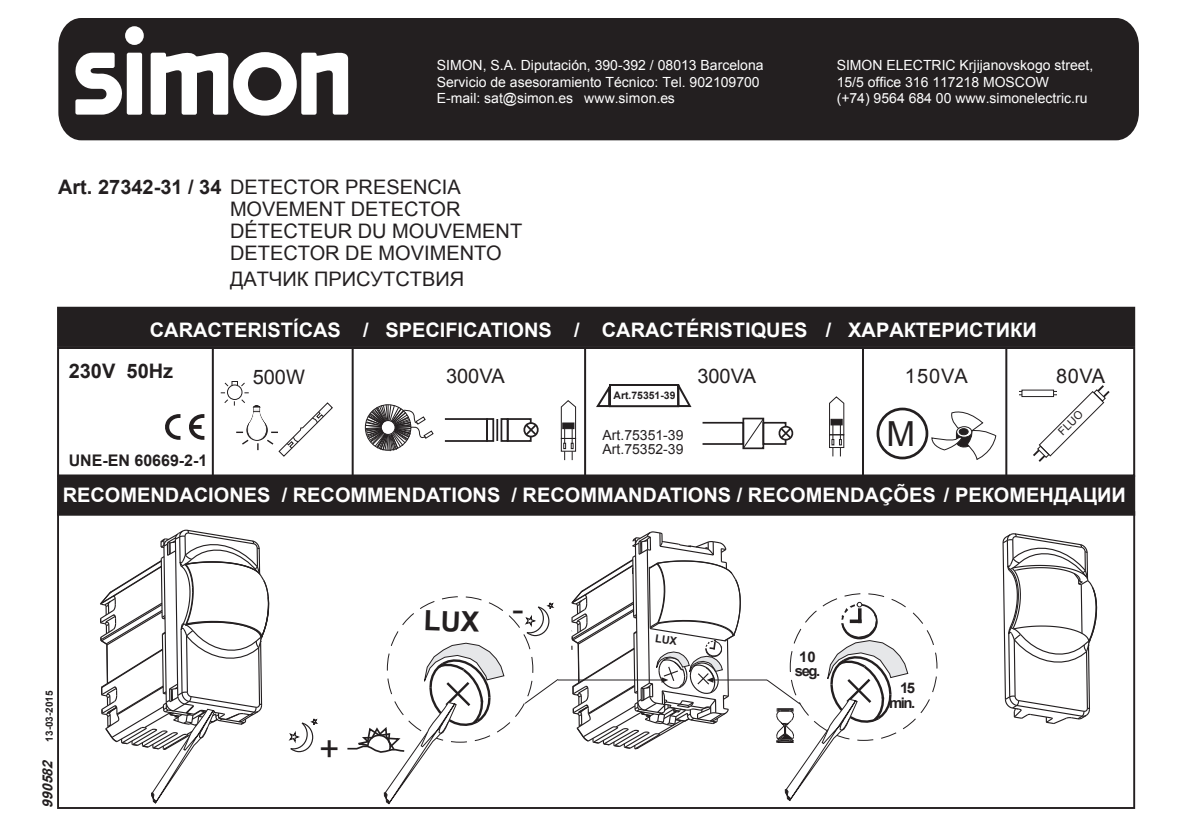
<style>
.page{position:relative;width:1190px;height:838px;background:#fff}
.page>*{position:absolute;margin:0;border:0;box-sizing:border-box;transform-origin:0 0}
.t1{font:35px "Arial";color:#231f20}
.t2{font:34.6px "Arial";color:#231f20}
.t3{font:700 20px "Arial";color:#fff}
.t4{font:20px/22px "Arial";color:#231f20}
.t5{font:700 20px "Arial";color:#231f20}
.t6{font:700 16px "Arial";color:#231f20}
.t7{font:700 14.6px/14.6px "Arial";letter-spacing:-.1em;color:#231f20;text-align:right}
.t8{font:14px/16.8px "Arial";color:#fff}
.t9{font:14px/14px "Arial";color:#231f20}
.t10{font:11px "Arial";color:#231f20}
.t11{font:700 10.4px "Arial";color:#231f20}
.t12{font:700 10px "Arial";color:#231f20}
.s1{font-weight:700}
.s2{font-style:italic;font-size:14px}
</style>
<div class="page">
<div style="left:57px;top:476px;width:1078px;height:40px;background:#231f20;border:2px solid #231f20"></div>
<div style="left:57px;top:307px;width:1078px;height:40px;background:#231f20"></div>
<div style="left:57px;top:347px;width:1078px;height:129px;border:2px solid #231f20"></div>
<hr style="left:212px;top:348px;width:2px;height:128px;background:#231f20">
<hr style="left:352px;top:348px;width:2px;height:128px;background:#231f20">
<hr style="left:584px;top:348px;width:2px;height:128px;background:#231f20">
<hr style="left:862px;top:348px;width:2px;height:128px;background:#231f20">
<div style="left:877px;top:408px;width:51px;height:51px;border:3px solid #231f20;border-radius:50%"></div>
<svg style="left:560px;top:400px;width:17px;height:60px"></svg>
<svg style="left:365px;top:404px;width:69px;height:48px"></svg>
<hr style="left:1005px;top:348px;width:2px;height:128px;background:#231f20">
<svg style="left:829px;top:396px;width:16px;height:60px"></svg>
<div style="left:609px;top:384px;width:70px;height:23px;border:2px solid #231f20"></div>
<svg style="left:676px;top:384px;width:16px;height:24px"></svg>
<svg style="left:596px;top:384px;width:15px;height:24px"></svg>
<div style="left:1022px;top:390px;width:32px;height:7px;border:1px solid #231f20"></div>
<svg style="left:1031px;top:385px;width:79px;height:77px"></svg>
<div style="left:444px;top:418px;width:44px;height:24px;border:2px solid #231f20"></div>
<div style="left:486px;top:418px;width:8px;height:24px;border:2px solid #231f20"></div>
<div style="left:507px;top:418px;width:25px;height:24px;border:2px solid #231f20"></div>
<div style="left:501px;top:418px;width:8px;height:24px;border:2px solid #231f20"></div>
<hr style="left:496px;top:419px;width:2px;height:22px;background:#231f20">
<svg style="left:524px;top:420px;width:15px;height:20px"></svg>
<svg style="left:931px;top:411px;width:66px;height:48px"></svg>
<svg style="left:742px;top:417px;width:23px;height:33px"></svg>
<div style="left:702px;top:422px;width:42px;height:23px;border:2px solid #231f20"></div>
<div style="left:742px;top:418px;width:22px;height:31px;border:2px solid #231f20"></div>
<div style="left:762px;top:422px;width:24px;height:23px;border:2px solid #231f20"></div>
<svg style="left:779px;top:424px;width:15px;height:19px"></svg>
<svg style="left:165px;top:414px;width:39px;height:26px"></svg>
<svg style="left:221px;top:382px;width:112px;height:75px"></svg>
<svg style="left:232px;top:381px;width:6px;height:4px"></svg>
<div style="left:227px;top:384px;width:15px;height:16px;border:2px solid #231f20;border-radius:50%"></div>
<div style="left:228px;top:386px;width:14px;height:13px;background:#fff;border-radius:50%"></div>
<svg style="left:1002px;top:533px;width:96px;height:191px"></svg>
<svg style="left:288px;top:718px;width:30px;height:35px"></svg>
<svg style="left:346px;top:642px;width:159px;height:167px"></svg>
<svg style="left:494px;top:606px;width:9px;height:5px"></svg>
<svg style="left:523px;top:602px;width:32px;height:35px"></svg>
<svg style="left:99px;top:529px;width:171px;height:280px"></svg>
<hr style="left:713px;top:680px;width:54px;height:1px;background:#231f20">
<hr style="left:558px;top:680px;width:104px;height:1px;background:#231f20">
<svg style="left:759px;top:600px;width:159px;height:209px"></svg>
<svg style="left:524px;top:679px;width:35px;height:25px"></svg>
<div style="left:58px;top:18px;width:1081px;height:122px;background:#231f20"></div>
<div style="left:127px;top:53px;width:15px;height:62px;background:#fff;border-radius:2px"></div>
<svg style="left:74px;top:53px;width:49px;height:62px"></svg>
<svg style="left:151px;top:46px;width:197px;height:70px"></svg>
<div style="left:125px;top:26px;width:19px;height:19px;background:#fff;border-radius:50%"></div>
<svg style="left:570px;top:531px;width:171px;height:219px"></svg>
<p class="t8" style="left:437px;top:57px;width:328px">SIMON, S.A. Diputación, 390-392 / 08013 Barcelona<br>Servicio de asesoramiento Técnico: Tel. 902109700<br>E-mail: sat@simon.es www.simon.es</p>
<p class="t8" style="left:837px;top:57px;width:258px">SIMON ELECTRIC Krjijanovskogo street,<br>15/5 office 316 117218 MOSCOW<br>(+74) 9564 684 00 www.simonelectric.ru</p>
<h3 class="t4" style="left:230px;top:176px;width:294px;text-indent:-172px"><span class="s1">Art. 27342-31 / 34</span> DETECTOR PRESENCIA<br>MOVEMENT DETECTOR<br>DÉTECTEUR DU MOUVEMENT<br>DETECTOR DE MOVIMENTO</h3>
<h3 class="t4" style="left:230px;top:268px;width:236px">ДАТЧИК ПРИСУТСТВИЯ</h3>
<h3 class="t3" style="left:150px;top:317px;width:659px">CARACTERISTÍCAS / SPECIFICATIONS / CARACTÉRISTIQUES</h3>
<h3 class="t3" style="left:826px;top:317px;width:212px">/ ХАРАКТЕРИСТИКИ</h3>
<h3 class="t5" style="left:69px;top:358px;width:106px">230V 50Hz</h3>
<h3 class="t4" style="left:253px;top:367px;width:54px">500W</h3>
<h3 class="t4" style="left:446px;top:365px;width:60px">300VA</h3>
<h3 class="t4" style="left:697px;top:366px;width:60px">300VA</h3>
<h3 class="t4" style="left:905px;top:365px;width:64px">150VA</h3>
<p class="t6" style="left:69px;top:450px;width:140px">UNE-EN 60669-2-1</p>
<p class="t11" style="left:614px;top:389px;width:63px">Art.75351-39</p>
<p class="t9" style="left:603px;top:429px;width:82px">Art.75351-39<br>Art.75352-39</p>
<h2 class="t2" style="left:886px;top:412px;width:30px">M</h2>
<h3 class="t4" style="left:1056px;top:365px;width:51px">80VA</h3>
<p class="t10" style="left:1055px;top:428px;width:31px;rotate:-45deg">FLUO</p>
<h3 class="t3" style="left:63px;top:481px;width:1065px">RECOMENDACIONES / RECOMMENDATIONS / RECOMMANDATIONS / RECOMENDAÇÕES / РЕКОМЕНДАЦИИ</h3>
<p class="t12" style="left:43px;top:808px;width:119px;rotate:-90deg"><span class="s2">990582</span> 13-03-2015</p>
<h1 class="t1" style="left:319px;top:726px;width:22px">+</h1>
<h1 class="t1" style="left:512px;top:586px;width:13px">-</h1>
<p class="t7" style="left:795px;top:650px;width:27px;text-align:center">10 seg.</p>
<p class="t7" style="left:889px;top:681px;width:28px">15 min.</p>
</div>
